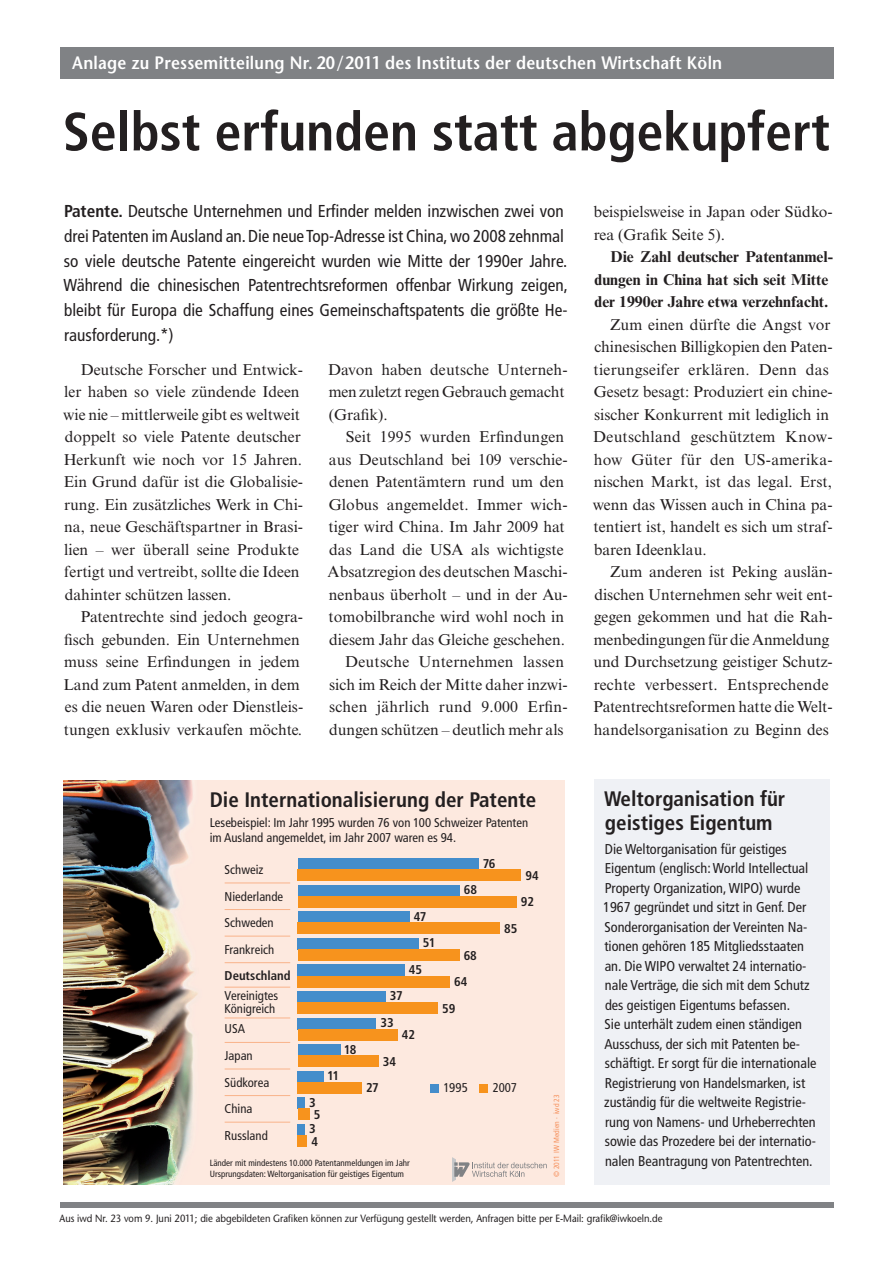
<style>
.page{position:relative;width:893px;height:1263px;background:#fff}
.page>*{position:absolute;margin:0;border:0;box-sizing:border-box;transform-origin:0 0}
.t1{font:700 condensed 53.85px "Frutiger LT Std";color:#231f20}
.t2{font:700 condensed 21px/24px "Frutiger LT Std";color:#231f20}
.t3{font:600 18px "Stone Sans";letter-spacing:.015em;color:#fff;scale:.9 1}
.t4{font:condensed 17.25px/24.8px "Frutiger LT Std";color:#231f20}
.t5{font:15.75px/22.5px "Times NRMT Std";color:#231f20}
.t6{font:700 15.75px/22.5px "Times NRMT Std";color:#231f20}
.t7{font:condensed 14.25px/19.5px "Frutiger LT Std";color:#231f20}
.t8{font:condensed 12.75px/15.5px "Frutiger LT Std";color:#231f20}
.t9{font:700 condensed 12.75px/12.3px "Frutiger LT Std";color:#231f20;text-align:center}
.t10{font:10.5px "Stone Sans";color:#231f20;scale:.9 1}
.t11{font:condensed 9px/10.8px "Frutiger LT Std";color:#231f20}
.t12{font:condensed 7.5px "Frutiger LT Std";letter-spacing:.015em;color:#f6915d}
.s1{font-weight:700}
</style>
<div class="page">
<div style="left:60px;top:48px;width:773px;height:31px;background:#808285"></div>
<div style="left:60px;top:1202px;width:773px;height:6px;background:#808285"></div>
<img style="left:64px;top:780px;width:500px;height:405px">
<svg style="left:452px;top:1157px;width:95px;height:25px;background:#e6d6cf"></svg>
<hr style="left:225px;top:882px;width:65px;height:1px;background:#f9b38a">
<hr style="left:225px;top:909px;width:65px;height:1px;background:#f9b38a">
<hr style="left:225px;top:936px;width:65px;height:1px;background:#f9b38a">
<hr style="left:225px;top:962px;width:65px;height:1px;background:#f9b38a">
<hr style="left:225px;top:987px;width:65px;height:1px;background:#f9b38a">
<hr style="left:225px;top:1017px;width:65px;height:1px;background:#f9b38a">
<hr style="left:225px;top:1042px;width:65px;height:1px;background:#f9b38a">
<hr style="left:225px;top:1068px;width:65px;height:1px;background:#f9b38a">
<hr style="left:225px;top:1095px;width:65px;height:1px;background:#f9b38a">
<hr style="left:225px;top:1122px;width:65px;height:1px;background:#f9b38a">
<div style="left:298px;top:858px;width:180px;height:12px;background:#448dcb"></div>
<div style="left:298px;top:870px;width:223px;height:11px;background:#f7931d"></div>
<div style="left:298px;top:885px;width:161px;height:11px;background:#448dcb"></div>
<div style="left:298px;top:896px;width:219px;height:11px;background:#f7931d"></div>
<div style="left:298px;top:912px;width:111px;height:11px;background:#448dcb"></div>
<div style="left:298px;top:923px;width:202px;height:11px;background:#f7931d"></div>
<div style="left:298px;top:938px;width:121px;height:11px;background:#448dcb"></div>
<div style="left:298px;top:949px;width:161px;height:11px;background:#f7931d"></div>
<div style="left:298px;top:965px;width:107px;height:11px;background:#448dcb"></div>
<div style="left:298px;top:976px;width:152px;height:11px;background:#f7931d"></div>
<div style="left:298px;top:991px;width:88px;height:11px;background:#448dcb"></div>
<div style="left:298px;top:1002px;width:140px;height:12px;background:#f7931d"></div>
<div style="left:298px;top:1018px;width:78px;height:11px;background:#448dcb"></div>
<div style="left:298px;top:1029px;width:100px;height:11px;background:#f7931d"></div>
<div style="left:298px;top:1044px;width:42px;height:12px;background:#448dcb"></div>
<div style="left:298px;top:1056px;width:81px;height:11px;background:#f7931d"></div>
<div style="left:298px;top:1071px;width:26px;height:11px;background:#448dcb"></div>
<div style="left:298px;top:1082px;width:64px;height:11px;background:#f7931d"></div>
<div style="left:298px;top:1098px;width:7px;height:11px;background:#448dcb"></div>
<div style="left:298px;top:1109px;width:12px;height:11px;background:#f7931d"></div>
<div style="left:298px;top:1124px;width:7px;height:11px;background:#448dcb"></div>
<div style="left:298px;top:1135px;width:9px;height:11px;background:#f7931d"></div>
<div style="left:430px;top:1084px;width:9px;height:8px;background:#448dcb"></div>
<div style="left:479px;top:1084px;width:8px;height:8px;background:#f7931d"></div>
<div style="left:594px;top:780px;width:235px;height:405px;background:#eff1f5"></div>
<p class="t3" style="left:72px;top:52px;width:724px">Anlage zu Pressemitteilung Nr. 20/2011 des Instituts der deutschen Wirtschaft Köln</p>
<h1 class="t1" style="left:63px;top:100px;width:769px">Selbst erfunden statt abgekupfert</h1>
<p class="t4" style="left:63px;top:199px;width:506px"><span class="s1">Patente.</span> Deutsche Unternehmen und Erfinder melden inzwischen zwei von drei Patenten im Ausland an. Die neue Top-Adresse ist China, wo 2008 zehnmal so viele deutsche Patente eingereicht wurden wie Mitte der 1990er Jahre.<br>Während die chinesischen Patentrechtsreformen offenbar Wirkung zeigen, bleibt für Europa die Schaffung eines Gemeinschaftspatents die größte He&shy;rausforderung.*)</p>
<p class="t5" style="left:63px;top:358px;width:241px;text-indent:17px">Deutsche Forscher und Entwick&shy;ler haben so viele zündende Ideen wie nie – mittlerweile gibt es weltweit doppelt so viele Patente deutscher Herkunft wie noch vor 15 Jahren.<br>Ein Grund dafür ist die Globalisie&shy;rung. Ein zusätzliches Werk in Chi&shy;na, neue Geschäftspartner in Brasi&shy;lien – wer überall seine Produkte fertigt und vertreibt, sollte die Ideen dahinter schützen lassen.</p>
<p class="t5" style="left:63px;top:606px;width:241px;text-indent:17px">Patentrechte sind jedoch geogra&shy;fisch gebunden. Ein Unternehmen muss seine Erfindungen in jedem Land zum Patent anmelden, in dem es die neuen Waren oder Dienstleis&shy;tungen exklusiv verkaufen möchte.</p>
<p class="t5" style="left:328px;top:358px;width:241px">Davon haben deutsche Unterneh&shy;men zuletzt regen Gebrauch gemacht (Grafik).</p>
<p class="t5" style="left:328px;top:425px;width:242px;text-align:right">Seit 1995 wurden Erfindungen aus Deutschland bei 109 verschie&shy;denen Patentämtern rund um den<br>Globus angemeldet. Immer wich&shy;tiger wird China. Im Jahr 2009 hat das Land die USA als wichtigste<br>Absatzregion des deutschen Maschi&shy;nenbaus überholt – und in der Au&shy;tomobilbranche wird wohl noch in diesem Jahr das Gleiche geschehen.<br>Deutsche Unternehmen lassen sich im Reich der Mitte daher inzwi&shy;schen jährlich rund 9.000 Erfin&shy;dungen schützen – deutlich mehr als</p>
<h2 class="t2" style="left:210px;top:788px;width:328px">Die Internationalisierung der Patente</h2>
<p class="t8" style="left:210px;top:815px;width:320px">Lesebeispiel: Im Jahr 1995 wurden 76 von 100 Schweizer Patenten im Ausland angemeldet, im Jahr 2007 waren es 94.</p>
<p class="t8" style="left:225px;top:862px;width:40px">Schweiz</p>
<p class="t8" style="left:225px;top:888px;width:60px">Niederlande</p>
<p class="t8" style="left:225px;top:915px;width:51px">Schweden</p>
<p class="t9" style="left:414px;top:910px;width:14px">47</p>
<p class="t8" style="left:225px;top:942px;width:51px">Frankreich</p>
<p class="t9" style="left:423px;top:937px;width:14px">51</p>
<p class="t9" style="left:225px;top:970px;width:67px">Deutschland</p>
<p class="t9" style="left:409px;top:963px;width:15px">45</p>
<p class="t8" style="left:225px;top:988px;width:55px">Vereinigtes</p>
<p class="t9" style="left:390px;top:990px;width:14px">37</p>
<p class="t8" style="left:225px;top:1001px;width:52px">Königreich</p>
<p class="t8" style="left:225px;top:1021px;width:22px">USA</p>
<p class="t9" style="left:380px;top:1016px;width:15px">33</p>
<p class="t9" style="left:402px;top:1029px;width:15px">42</p>
<p class="t8" style="left:225px;top:1048px;width:30px">Japan</p>
<p class="t9" style="left:344px;top:1043px;width:14px">18</p>
<p class="t9" style="left:383px;top:1055px;width:15px">34</p>
<p class="t8" style="left:225px;top:1074px;width:46px">Südkorea</p>
<p class="t9" style="left:327px;top:1070px;width:13px">11</p>
<p class="t9" style="left:366px;top:1082px;width:14px">27</p>
<p class="t8" style="left:225px;top:1101px;width:29px">China</p>
<p class="t9" style="left:309px;top:1096px;width:13px">3<br>5</p>
<p class="t8" style="left:225px;top:1128px;width:45px">Russland</p>
<p class="t9" style="left:309px;top:1123px;width:11px;text-align:left">3<br>4</p>
<p class="t11" style="left:210px;top:1157px;width:202px">Länder mit mindestens 10.000 Patentanmeldungen im Jahr<br>Ursprungsdaten: Weltorganisation für geistiges Eigentum</p>
<p class="t9" style="left:483px;top:857px;width:14px">76</p>
<p class="t9" style="left:464px;top:883px;width:15px">68</p>
<p class="t9" style="left:464px;top:949px;width:15px">68</p>
<p class="t9" style="left:454px;top:975px;width:15px">64</p>
<p class="t9" style="left:442px;top:1002px;width:15px">59</p>
<p class="t9" style="left:526px;top:869px;width:15px">94</p>
<p class="t9" style="left:521px;top:896px;width:15px">92</p>
<p class="t9" style="left:504px;top:922px;width:15px">85</p>
<p class="t8" style="left:444px;top:1080px;width:26px">1995</p>
<p class="t8" style="left:493px;top:1080px;width:26px">2007</p>
<p class="t12" style="left:552px;top:1177px;width:84px;rotate:-90deg">© 2011 IW Medien · iwd 23</p>
<p class="t5" style="left:594px;top:201px;width:241px">beispielsweise in Japan oder Südko&shy;rea (Grafik Seite 5).</p>
<p class="t6" style="left:594px;top:245px;width:240px;text-indent:16px">Die Zahl deutscher Patentanmel&shy;dungen in China hat sich seit Mitte der 1990er Jahre etwa verzehnfacht.</p>
<p class="t5" style="left:593px;top:313px;width:241px;text-indent:17px">Zum einen dürfte die Angst vor chinesischen Billigkopien den Paten&shy;tierungseifer erklären. Denn das<br>Gesetz besagt: Produziert ein chine&shy;sischer Konkurrent mit lediglich in<br>Deutschland geschütztem Know&shy;how Güter für den US-amerika&shy;nischen Markt, ist das legal. Erst, wenn das Wissen auch in China pa&shy;tentiert ist, handelt es sich um straf&shy;baren Ideenklau.</p>
<p class="t5" style="left:593px;top:561px;width:241px;text-indent:17px">Zum anderen ist Peking auslän&shy;dischen Unternehmen sehr weit ent&shy;gegen gekommen und hat die Rah&shy;menbedingungen für die Anmeldung und Durchsetzung geistiger Schutz&shy;rechte verbessert. Entsprechende Patentrechtsreformen hatte die Welt&shy;handelsorganisation zu Beginn des</p>
<h2 class="t2" style="left:604px;top:787px;width:183px">Weltorganisation für geistiges Eigentum</h2>
<p class="t7" style="left:603px;top:839px;width:215px">Die Weltorganisation für geistiges Eigentum (englisch: World Intellectual Property Organization, WIPO) wurde 1967 gegründet und sitzt in Genf. Der Sonderorganisation der Vereinten Na&shy;tionen gehören 185 Mitgliedsstaaten an. Die WIPO verwaltet 24 internatio&shy;nale Verträge, die sich mit dem Schutz des geistigen Eigentums befassen.<br>Sie unterhält zudem einen ständigen Ausschuss, der sich mit Patenten be&shy;schäftigt. Er sorgt für die internationale Registrierung von Handelsmarken, ist zuständig für die weltweite Registrie&shy;rung von Namens- und Urheberrechten sowie das Prozedere bei der internatio&shy;nalen Beantragung von Patentrechten.</p>
<p class="t10" style="left:60px;top:1212px;width:672px">Aus iwd Nr. 23 vom 9. Juni 2011; die abgebildeten Grafiken können zur Verfügung gestellt werden, Anfragen bitte per E-Mail: grafik@iwkoeln.de</p>
</div>
